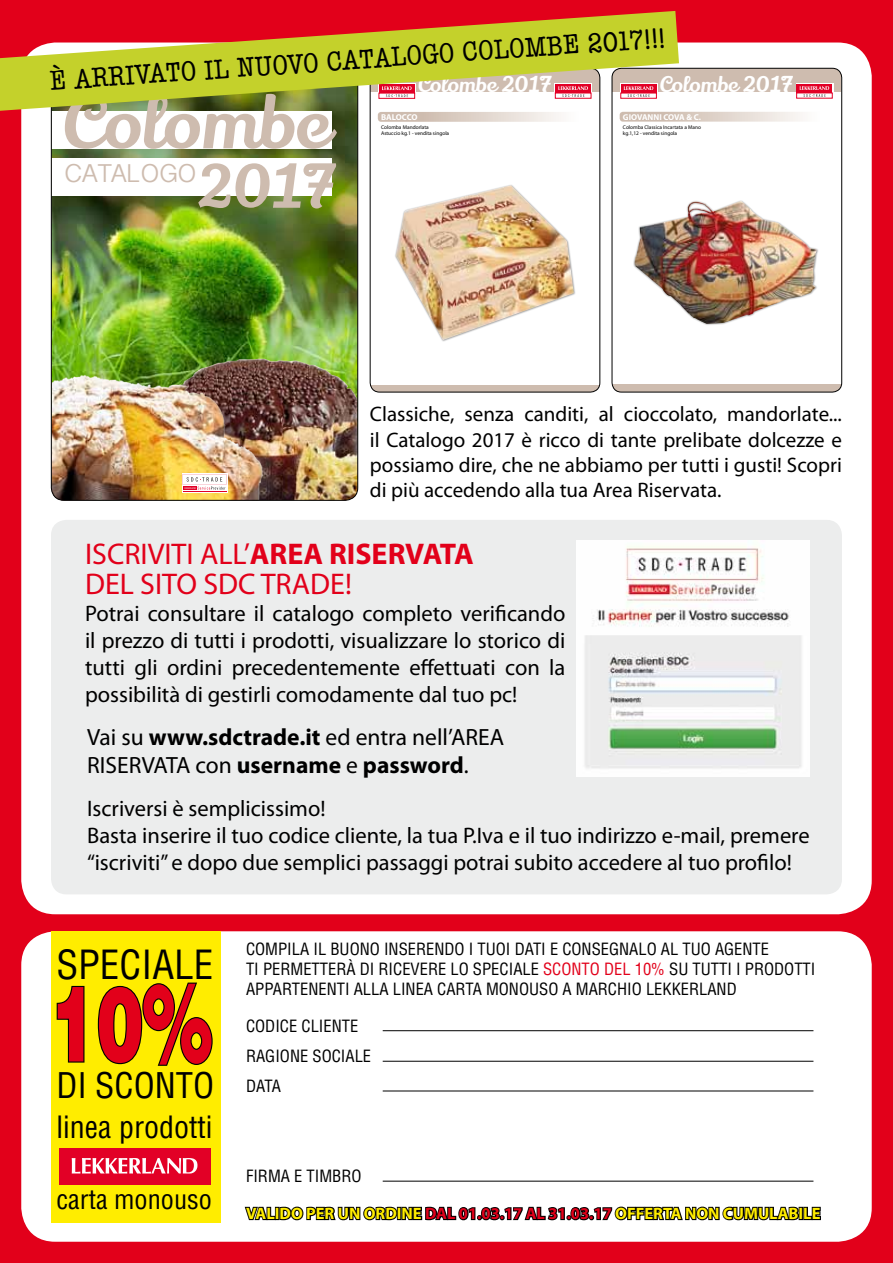
<style>
.page{position:relative;width:893px;height:1263px;background:#e2001a}
.page>*{position:absolute;margin:0;border:0;box-sizing:border-box;transform-origin:0 0}
.t1{font:900 104.1px "Helvetica LT Std";color:#e2001a;scale:.66 1}
.t2{font:71.7px "Lily Script One";color:#cebcaf}
.t3{font:58.35px "Lily Script One";color:#cebcaf}
.t4{font:condensed 39.3px "Helvetica LT Std";color:#000}
.t5{font:condensed 34.5px "Helvetica LT Std";color:#000}
.t6{font:30px/30px "Myriad Pro";color:#e2001a}
.t7{font:condensed 30px "Helvetica LT Std";color:#000}
.t8{font:condensed 28.5px "American Typewriter";color:#000;scale:1.08 1}
.t9{font:condensed 26.25px "Helvetica LT Std";color:#000}
.t10{font:25.35px "Devanagari Sangam MN";color:#cebcaf}
.t11{font:23.55px/28.2px "Myriad Pro";color:#000}
.t12{font:22.5px/27px "Myriad Pro";color:#000;text-align:justify}
.t13{font:21.3px "Lily Script One";color:#fff}
.t14{font:21.15px "Lily Script One";color:#fff}
.t15{font:21px/25.2px "Myriad Pro";color:#000;text-align:justify}
.t16{font:condensed 16.5px/30px "Helvetica LT Std";color:#000}
.t17{font:700 16.5px "Myriad Pro";color:#ffed00}
.t18{font:700 8.55px "Myriad Pro";letter-spacing:-.015em;color:#fff}
.t19{font:700 8.4px "Myriad Pro";letter-spacing:-.005em;color:#fff}
.t20{font:5.4px/6.4px "Myriad Pro";color:#000}
.s1{font-weight:700}
.s2{color:#e2001a}
</style>
<div class="page">
<div style="left:21px;top:43px;width:851px;height:871px;background:#fff;border-radius:34px"></div>
<div style="left:21px;top:931px;width:851px;height:311px;background:#fff;border-radius:34px"></div>
<div style="left:51px;top:931px;width:169px;height:291px;background:#ffed00"></div>
<svg style="left:56px;top:985px;width:29px;height:78px"></svg>
<svg style="left:97px;top:982px;width:116px;height:84px"></svg>
<div style="left:59px;top:1148px;width:152px;height:36px;background:#e20026"></div>
<svg style="left:72px;top:1158px;width:125px;height:15px"></svg>
<hr style="left:383px;top:1030px;width:430px;height:1px;background:#000">
<hr style="left:383px;top:1061px;width:430px;height:1px;background:#000">
<hr style="left:383px;top:1090px;width:430px;height:1px;background:#000">
<hr style="left:383px;top:1181px;width:430px;height:1px;background:#000">
<svg style="left:244px;top:1206px;width:577px;height:15px"></svg>
<div style="left:51px;top:520px;width:791px;height:374px;background:#eceded;border-radius:15px"></div>
<img style="left:576px;top:541px;width:233px;height:236px">
<img style="left:53px;top:111px;width:303px;height:243px">
<div style="left:51px;top:111px;width:281px;height:37px;background:#fff"></div>
<div style="left:51px;top:159px;width:281px;height:37px;background:#fff"></div>
<img style="left:275px;top:354px;width:83px;height:146px">
<img style="left:51px;top:354px;width:224px;height:146px">
<div style="left:182px;top:473px;width:45px;height:20px;background:#fff"></div>
<hr style="left:183px;top:491px;width:43px;height:1px;background:#e20026">
<svg style="left:183px;top:474px;width:43px;height:16px"></svg>
<img style="left:396px;top:185px;width:178px;height:155px">
<div style="left:370px;top:385px;width:230px;height:7px;background:#cebcaf"></div>
<svg style="left:378px;top:112px;width:183px;height:10px;background:#dfd3ca"></svg>
<div style="left:370px;top:68px;width:230px;height:324px;border:1px solid #000;border-radius:10px"></div>
<div style="left:633px;top:200px;width:186px;height:126px;background:#000;opacity:.45"></div>
<img style="left:634px;top:201px;width:183px;height:123px">
<div style="left:612px;top:68px;width:229px;height:23px;background:#cebcaf"></div>
<svg style="left:796px;top:83px;width:37px;height:16px"></svg>
<div style="left:797px;top:84px;width:35px;height:8px;background:#e20026"></div>
<svg style="left:800px;top:86px;width:29px;height:11px"></svg>
<div style="left:612px;top:384px;width:229px;height:8px;background:#cebcaf"></div>
<svg style="left:620px;top:112px;width:182px;height:10px;background:#dfd3cb"></svg>
<div style="left:612px;top:68px;width:230px;height:324px;border:1px solid #000;border-radius:10px"></div>
<svg style="left:0;top:11px;width:679px;height:100px;fill:#c4d12b"></svg>
<p class="t8" style="left:48px;top:59px;width:573px;rotate:-4deg">È ARRIVATO IL NUOVO CATALOGO COLOMBE 2017!!!</p>
<p class="t14" style="left:660px;top:71px;width:135px">Colombe 2017</p>
<p class="t19" style="left:623px;top:111px;width:80px">GIOVANNI COVA &amp; C.</p>
<p class="t20" style="left:623px;top:124px;width:80px">Colomba Classica Incartata a Mano kg.1,12 - vendita singola</p>
<p class="t13" style="left:418px;top:70px;width:136px">Colombe 2017</p>
<h2 class="t2" style="left:63px;top:75px;width:267px">Colombe</h2>
<h3 class="t3" style="left:197px;top:148px;width:142px">2017</h3>
<p class="t18" style="left:381px;top:111px;width:38px">BALOCCO</p>
<p class="t20" style="left:381px;top:124px;width:70px">Colomba Mandorlata<br>Astuccio kg.1 - vendita singola</p>
<p class="t10" style="left:64px;top:158px;width:134px">CATALOGO</p>
<p class="t15" style="left:370px;top:401px;width:474px">Classiche, senza canditi, al cioccolato, mandorlate... il Catalogo 2017 è ricco di tante prelibate dolcezze e possiamo dire, che ne abbiamo per tutti i gusti! Scopri di più accedendo alla tua Area Riservata.</p>
<h3 class="t6" style="left:85px;top:538px;width:390px">ISCRIVITI ALL’<span class="s1">AREA RISERVATA<br></span>DEL SITO SDC TRADE!</h3>
<p class="t12" style="left:85px;top:599px;width:482px">Potrai consultare il catalogo completo verificando il prezzo di tutti i prodotti, visualizzare lo storico di tutti gli ordini precedentemente effettuati con la possibilità di gestirli comodamente dal tuo pc!</p>
<p class="t11" style="left:87px;top:723px;width:418px">Vai su <span class="s1">www.sdctrade.it</span> ed entra nell’AREA<br>RISERVATA con <span class="s1">username</span> e <span class="s1">password</span>.</p>
<p class="t12" style="left:87px;top:795px;width:724px;text-align:left">Iscriversi è semplicissimo!<br>Basta inserire il tuo codice cliente, la tua P.Iva e il tuo indirizzo e-mail, premere “iscriviti” e dopo due semplici passaggi potrai subito accedere al tuo profilo!</p>
<h3 class="t4" style="left:56px;top:940px;width:159px">SPECIALE</h3>
<h1 class="t1" style="left:51px;top:956px;width:245px">10%</h1>
<h3 class="t5" style="left:56px;top:1064px;width:159px">DI SCONTO</h3>
<h3 class="t7" style="left:57px;top:1108px;width:157px">linea prodotti</h3>
<p class="t9" style="left:57px;top:1183px;width:157px">carta monouso</p>
<p class="t16" style="left:246px;top:939px;width:571px;line-height:19.8px">COMPILA IL BUONO INSERENDO I TUOI DATI E CONSEGNALO AL TUO AGENTE<br>TI PERMETTERÀ DI RICEVERE LO SPECIALE <span class="s2">SCONTO DEL 10%</span> SU TUTTI I PRODOTTI<br>APPARTENENTI ALLA LINEA CARTA MONOUSO A MARCHIO LEKKERLAND</p>
<p class="t16" style="left:246px;top:1010px;width:127px">CODICE CLIENTE<br>RAGIONE SOCIALE<br>DATA</p>
<p class="t16" style="left:246px;top:1160px;width:117px">FIRMA E TIMBRO</p>
<p class="t17" style="left:246px;top:1203px;width:576px">VALIDO PER UN ORDINE <span class="s2">DAL 01.03.17 AL 31.03.17</span> OFFERTA NON CUMULABILE</p>
</div>
